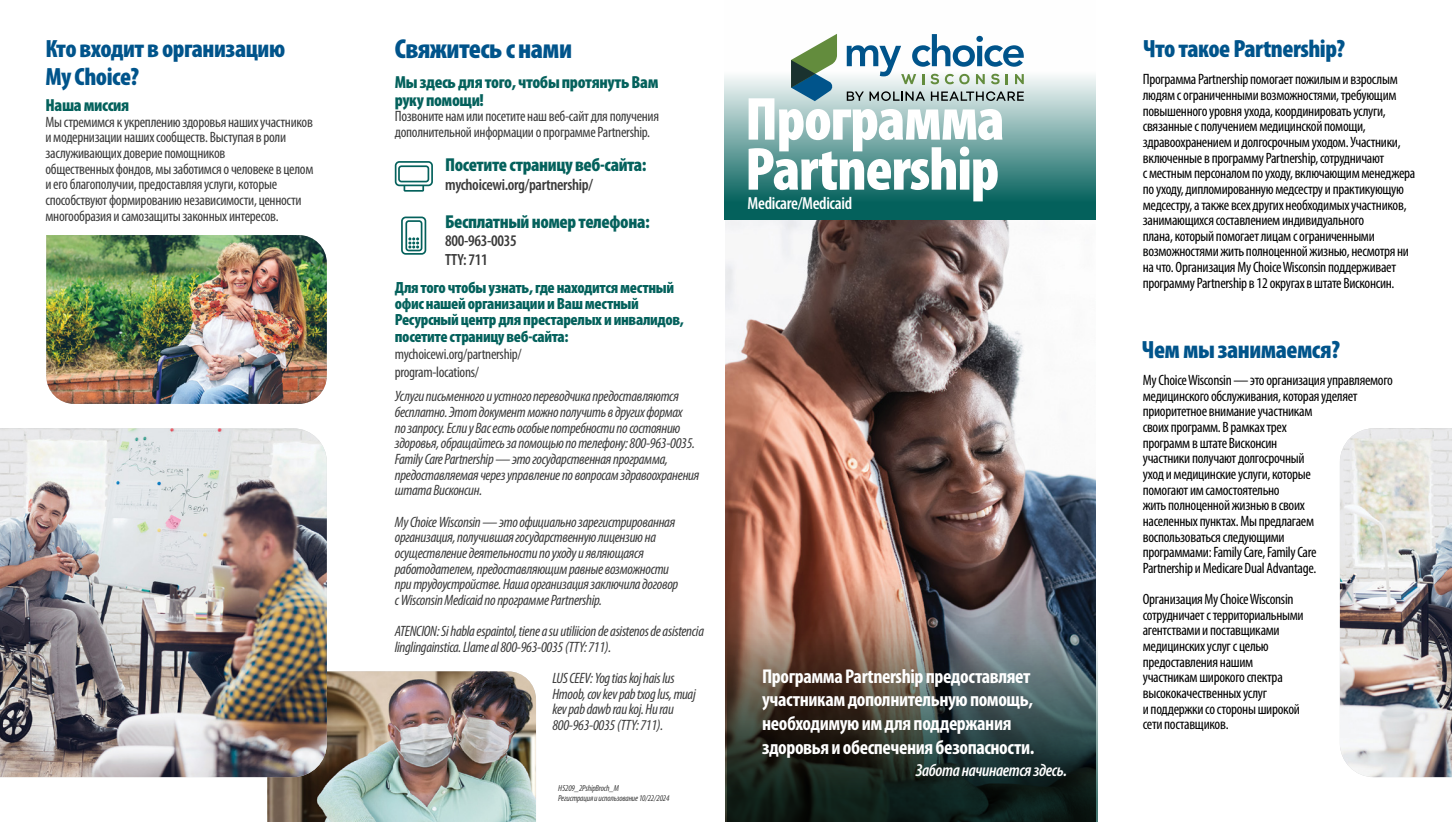
<style>
.page{position:relative;width:1452px;height:822px;background:#fff}
.page>*{position:absolute;margin:0;border:0;box-sizing:border-box;transform-origin:0 0}
.t1{font:900 condensed 61.25px/50px "Myriad Pro";letter-spacing:-.02em;color:#fff}
.t2{font:900 condensed 27.5px "Myriad Pro";letter-spacing:-.02em;color:#00548b}
.t3{font:900 condensed 25px "Myriad Pro";letter-spacing:-.02em;color:#00548b}
.t4{font:700 condensed 20px/23.8px "Myriad Pro";letter-spacing:-.02em;color:#fff}
.t5{font:900 condensed 18.75px "Myriad Pro";letter-spacing:-.02em;color:#04615c}
.t6{font:900 condensed 17.5px/17.5px "Myriad Pro";letter-spacing:-.02em;color:#04615c}
.t7{font:italic 600 condensed 17.5px "Myriad Pro";letter-spacing:-.02em;color:#fff}
.t8{font:600 condensed 17.5px "Myriad Pro";letter-spacing:-.02em;color:#fff}
.t9{font:900 condensed 16.25px/16.2px "Myriad Pro";letter-spacing:-.02em;color:#04615c}
.t10{font:600 condensed 16.25px/18.8px "Myriad Pro";letter-spacing:-.02em;color:#3b3b3b}
.t11{font:condensed 15px/15.6px "Myriad Pro";letter-spacing:-.02em;color:#000}
.t12{font:italic condensed 15px/15.6px "Myriad Pro";letter-spacing:-.02em;color:#3b3b3b}
.t13{font:condensed 15px/15.6px "Myriad Pro";letter-spacing:-.02em;color:#3b3b3b}
.t14{font:italic condensed 8.75px/10px "Myriad Pro";letter-spacing:-.02em;color:#3b3b3b}
</style>
<div class="page">
<svg style="left:724px;top:51px;width:371px;height:169px;background:#6ea3a0"></svg>
<img style="left:725px;top:220px;width:370px;height:354px">
<img style="left:267px;top:671px;width:269px;height:150px">
<img style="left:46px;top:235px;width:281px;height:169px">
<div style="left:403px;top:184px;width:21px;height:8px;border:2px solid #04615c"></div>
<svg style="left:395px;top:162px;width:37px;height:23px"></svg>
<div style="left:395px;top:161px;width:38px;height:25px;border:2px solid #04615c;border-radius:4px"></div>
<div style="left:399px;top:166px;width:29px;height:15px;background:#fff;border-radius:2px"></div>
<div style="left:398px;top:165px;width:31px;height:17px;border:2px solid #04615c;border-radius:2px"></div>
<svg style="left:402px;top:217px;width:23px;height:37px"></svg>
<div style="left:401px;top:216px;width:25px;height:38px;border:2px solid #04615c;border-radius:4px"></div>
<div style="left:406px;top:221px;width:15px;height:29px;background:#fff;border-radius:2px"></div>
<div style="left:405px;top:220px;width:17px;height:31px;border:2px solid #04615c;border-radius:2px"></div>
<svg style="left:408px;top:237px;width:11px;height:11px"></svg>
<img style="left:725px;top:574px;width:370px;height:247px">
<svg style="left:726px;top:634px;width:371px;height:187px;background:#383d38"></svg>
<img style="left:0;top:428px;width:327px;height:348px">
<img style="left:1339px;top:428px;width:112px;height:348px">
<svg style="left:791px;top:34px;width:46px;height:67px"></svg>
<svg style="left:846px;top:34px;width:177px;height:50px"></svg>
<svg style="left:846px;top:91px;width:17px;height:10px"></svg>
<svg style="left:869px;top:91px;width:154px;height:10px;background:#8a9695"></svg>
<h3 class="t3" style="left:45px;top:33px;width:241px">Кто входит в организацию</h3>
<h2 class="t2" style="left:395px;top:31px;width:179px">Свяжитесь с нами</h2>
<h3 class="t3" style="left:45px;top:60px;width:95px">My Choice?</h3>
<p class="t6" style="left:395px;top:73px;width:265px">Мы здесь для того, чтобы протянуть Вам руку помощи!</p>
<p class="t13" style="left:395px;top:108px;width:266px">Позвоните нам или посетите наш веб-сайт для получения дополнительной информации о программе Partnership.</p>
<p class="t6" style="left:45px;top:96px;width:85px">Наша миссия</p>
<p class="t13" style="left:45px;top:114px;width:269px">Мы стремимся к укреплению здоровья наших участников и модернизации наших сообществ. Выступая в роли заслуживающих доверие помощников<br>общественных фондов, мы заботимся о человеке в целом и его благополучии, предоставляя услуги, которые способствуют формированию независимости, ценности многообразия и самозащиты законных интересов.</p>
<p class="t5" style="left:445px;top:153px;width:203px">Посетите страницу веб-сайта:</p>
<p class="t10" style="left:445px;top:175px;width:149px">mychoicewi.org/partnership/</p>
<p class="t5" style="left:445px;top:209px;width:206px">Бесплатный номер телефона:</p>
<p class="t10" style="left:445px;top:231px;width:73px">800-963-0035<br>TTY: 711</p>
<p class="t9" style="left:395px;top:279px;width:291px">Для того чтобы узнать, где находится местный офис нашей организации и Ваш местный Ресурсный центр для престарелых и инвалидов, посетите страницу веб-сайта:</p>
<p class="t13" style="left:395px;top:345px;width:128px;line-height:17.5px">mychoicewi.org/partnership/ program-locations/</p>
<p class="t12" style="left:395px;top:388px;width:306px">Услуги письменного и устного переводчика предоставляются бесплатно. Этот документ можно получить в других формах<br>по запросу. Если у Вас есть особые потребности по состоянию здоровья, обращайтесь за помощью по телефону: 800-963-0035.<br>Family Care Partnership — это государственная программа, предоставляемая через управление по вопросам здравоохранения штата Висконсин.</p>
<p class="t12" style="left:395px;top:513px;width:285px">My Choice Wisconsin — это официально зарегистрированная организация, получившая государственную лицензию на осуществление деятельности по уходу и являющаяся работодателем, предоставляющим равные возможности при трудоустройстве. Наша организация заключила договор с Wisconsin Medicaid по программе Partnership.</p>
<p class="t12" style="left:395px;top:623px;width:311px">ATENCION: Si habla espaintol, tiene a su utiliicion de asistenos de asistencia linglingainstica. Llame al 800-963-0035 (TTY: 711).</p>
<p class="t12" style="left:552px;top:669px;width:145px">LUS CEEV: Yog tias koj hais lus<br>Hmoob, cov kev pab txog lus, muaj kev pab dawb rau koj. Hu rau<br>800-963-0035 (TTY: 711).</p>
<p class="t14" style="left:558px;top:783px;width:113px">H5209_2PshipBroch_M<br>Регистрация и использование 10/22/2024</p>
<h1 class="t1" style="left:745px;top:92px;width:261px">Программа<br>Partnership</h1>
<p class="t8" style="left:747px;top:193px;width:106px">Medicare/Medicaid</p>
<h3 class="t4" style="left:762px;top:663px;width:274px">Программа Partnership предоставляет участникам дополнительную помощь, необходимую им для поддержания здоровья и обеспечения безопасности.</h3>
<p class="t7" style="left:915px;top:759px;width:153px">Забота начинается здесь.</p>
<h3 class="t3" style="left:1142px;top:32px;width:204px">Что такое Partnership?</h3>
<p class="t11" style="left:1142px;top:71px;width:274px">Программа Partnership помогает пожилым и взрослым людям с ограниченными возможностями, требующим повышенного уровня ухода, координировать услуги, связанные с получением медицинской помощи, здравоохранением и долгосрочным уходом. Участники, включенные в программу Partnership, сотрудничают<br>с местным персоналом по уходу, включающим менеджера по уходу, дипломированную медсестру и практикующую медсестру, а также всех других необходимых участников, занимающихся составлением индивидуального<br>плана, который помогает лицам с ограниченными возможностями жить полноценной жизнью, несмотря ни на что. Организация My Choice Wisconsin поддерживает программу Partnership в 12 округах в штате Висконсин.</p>
<h3 class="t3" style="left:1141px;top:334px;width:200px">Чем мы занимаемся?</h3>
<p class="t11" style="left:1142px;top:372px;width:252px">My Choice Wisconsin — это организация управляемого медицинского обслуживания, которая уделяет приоритетное внимание участникам<br>своих программ. В рамках трех<br>программ в штате Висконсин<br>участники получают долгосрочный<br>уход и медицинские услуги, которые<br>помогают им самостоятельно<br>жить полноценной жизнью в своих<br>населенных пунктах. Мы предлагаем воспользоваться следующими<br>программами: Family Care, Family Care<br>Partnership и Medicare Dual Advantage.</p>
<p class="t11" style="left:1142px;top:591px;width:162px">Организация My Choice Wisconsin сотрудничает с территориальными агентствами и поставщиками медицинских услуг с целью предоставления нашим участникам широкого спектра высококачественных услуг<br>и поддержки со стороны широкой сети поставщиков.</p>
</div>
